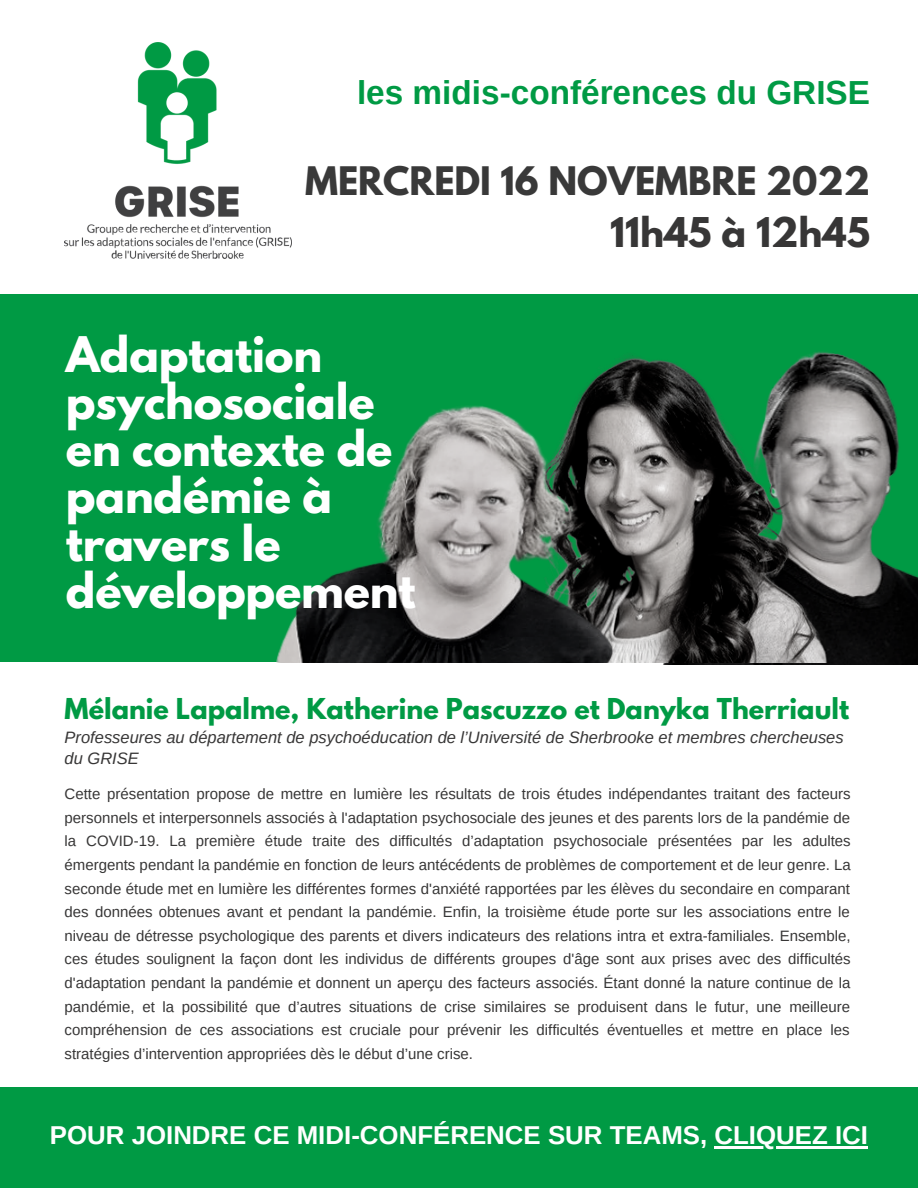
<style>
.page{position:relative;width:918px;height:1188px;background:#fff}
.page>*{position:absolute;margin:0;border:0;box-sizing:border-box;transform-origin:0 0}
.t1{font:700 43.5px/47.2px "League Spartan";letter-spacing:-.005em;color:#fff}
.t2{font:700 36.3px "League Spartan";color:#373636}
.t3{font:700 34.8px "League Spartan";color:#393939}
.t4{font:700 33.3px "Arimo";color:#009a44}
.t5{font:700 25.8px "Arimo";color:#fff}
.t6{font:700 25.5px "League Spartan";color:#009a44}
.t7{font:italic 16.5px/20.2px "Arimo";color:#373636}
.t8{font:15px/23.7px "Arimo";color:#373636;text-align:justify}
</style>
<div class="page">
<div style="left:0;top:294px;width:918px;height:368px;background:#009a44"></div>
<div style="left:0;top:1087px;width:918px;height:101px;background:#009a44"></div>
<img style="left:65px;top:42px;width:227px;height:216px">
<img style="left:663px;top:354px;width:255px;height:310px">
<img style="left:613px;top:351px;width:227px;height:312px">
<img style="left:276px;top:366px;width:337px;height:297px">
<hr style="left:715px;top:1146px;width:153px;height:2px;background:#fff">
<h3 class="t4" style="left:357px;top:73px;width:515px">les midis-conférences du GRISE</h3>
<h3 class="t3" style="left:305px;top:164px;width:567px">MERCREDI 16 NOVEMBRE 2022</h3>
<h2 class="t2" style="left:610px;top:214px;width:262px">11h45 à 12h45</h2>
<h1 class="t1" style="left:66px;top:336px;width:351px">Adaptation psychosociale en contexte de pandémie à travers le développement</h1>
<h3 class="t6" style="left:65px;top:696px;width:786px">Mélanie Lapalme, Katherine Pascuzzo et Danyka Therriault</h3>
<p class="t7" style="left:65px;top:727px;width:781px">Professeures au département de psychoéducation de l’Université de Sherbrooke et membres chercheuses du GRISE</p>
<p class="t8" style="left:65px;top:782px;width:788px">Cette présentation propose de mettre en lumière les résultats de trois études indépendantes traitant des facteurs personnels et interpersonnels associés à l'adaptation psychosociale des jeunes et des parents lors de la pandémie de la COVID-19. La première étude traite des difficultés d’adaptation psychosociale présentées par les adultes émergents pendant la pandémie en fonction de leurs antécédents de problèmes de comportement et de leur genre. La seconde étude met en lumière les différentes formes d'anxiété rapportées par les élèves du secondaire en comparant des données obtenues avant et pendant la pandémie. Enfin, la troisième étude porte sur les associations entre le niveau de détresse psychologique des parents et divers indicateurs des relations intra et extra-familiales. Ensemble, ces études soulignent la façon dont les individus de différents groupes d'âge sont aux prises avec des difficultés d'adaptation pendant la pandémie et donnent un aperçu des facteurs associés. Étant donné la nature continue de la pandémie, et la possibilité que d’autres situations de crise similaires se produisent dans le futur, une meilleure compréhension de ces associations est cruciale pour prévenir les difficultés éventuelles et mettre en place les stratégies d’intervention appropriées dès le début d’une crise.</p>
<h3 class="t5" style="left:50px;top:1120px;width:820px">POUR JOINDRE CE MIDI-CONFÉRENCE SUR TEAMS, CLIQUEZ ICI</h3>
</div>
